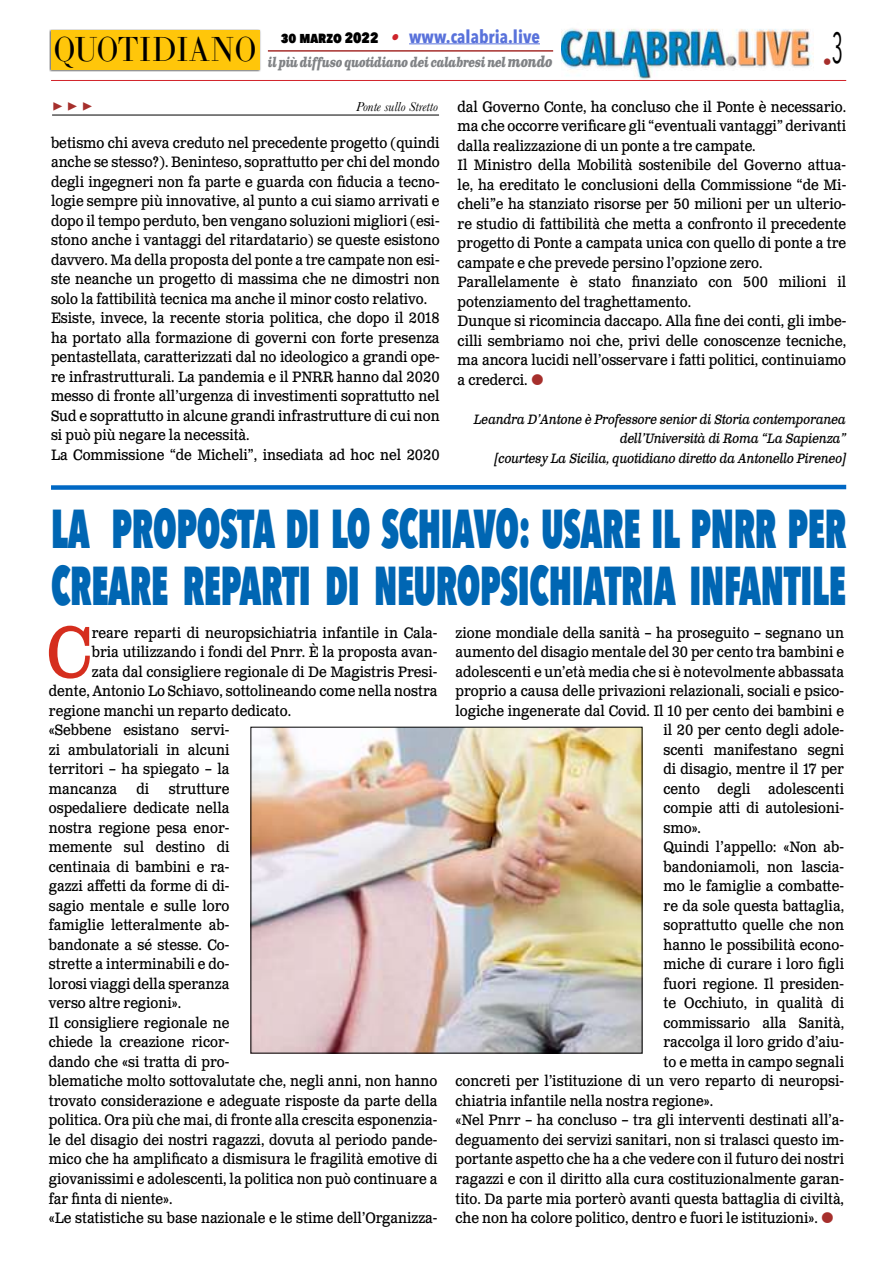
<style>
.page{position:relative;width:893px;height:1263px;background:#fff}
.page>*{position:absolute;margin:0;border:0;box-sizing:border-box;transform-origin:0 0}
.t1{font:71.25px "Clarendon Text Pro";color:#d52e1e;scale:.9 1}
.t2{font:800 54.6px/57px "Avenir Next Condensed";letter-spacing:-.01em;color:#0066b3;scale:.68 1}
.t3{font:34.2px "LTC Bodoni 175 Pro";color:#000;scale:.88 1}
.t4{font:700 18px "Avenir Next Condensed";color:#5972db}
.t5{font:700 18px "Minion Pro";color:#a62f2c}
.t6{font:18px "Avenir Next Condensed";color:#a62f2c}
.t7{font:15px/19.5px "Clarendon Text Pro";color:#000;scale:.9 1}
.t8{font:italic 13.5px/19.5px "Clarendon Text Pro";letter-spacing:-.02em;color:#000;text-align:right;scale:.9 1}
.t9{font:italic 700 13.5px "Clarendon Text Pro";letter-spacing:-.05em;color:#808285;scale:.79 1}
.t10{font:italic 13.5px "Baskerville";color:#000}
.s1{font-weight:800;font-size:15px;color:#000}
.s2{font-family:"Clarendon Text Pro";font-style:italic;font-size:16.5px;color:#ce242b}
.s3{font-size:15px}
</style>
<div class="page">
<img style="left:561px;top:28px;width:252px;height:52px">
<hr style="left:51px;top:80px;width:795px;height:1px;background:#d2232a">
<div style="left:49px;top:29px;width:212px;height:43px;background:#000;opacity:.75"></div>
<div style="left:51px;top:31px;width:208px;height:39px;background:#ffc60a"></div>
<hr style="left:409px;top:43px;width:131px;height:1px;background:#5972db">
<hr style="left:268px;top:50px;width:285px;height:2px;background:#a62f2c">
<hr style="left:52px;top:115px;width:387px;height:1px;background:#000">
<svg style="left:51px;top:484px;width:796px;height:6px;background:#3f8dd2"></svg>
<img style="left:253px;top:729px;width:387px;height:322px">
<h3 class="t3" style="left:54px;top:27px;width:232px">QUOTIDIANO</h3>
<p class="t4" style="left:281px;top:25px;width:261px"><span class="s1">30 marzo 2022</span> <span class="s2">•</span> www.calabria.live</p>
<p class="t9" style="left:268px;top:53px;width:362px">il più diffuso quotidiano dei calabresi nel <span class="s3">mondo</span></p>
<p class="t6" style="left:823px;top:46px;width:22px">•<sup>3</sup></p>
<p class="t5" style="left:52px;top:92px;width:42px">▶ ▶ ▶</p>
<p class="t10" style="left:356px;top:97px;width:83px">Ponte sullo Stretto</p>
<p class="t7" style="left:51px;top:133px;width:433px">betismo chi aveva creduto nel precedente progetto (quindi anche se stesso?). Beninteso, soprattutto per chi del mondo degli ingegneri non fa parte e guarda con fiducia a tecno&shy;logie sempre più innovative, al punto a cui siamo arrivati e dopo il tempo perduto, ben vengano soluzioni migliori (esi&shy;stono anche i vantaggi del ritardatario) se queste esistono davvero. Ma della proposta del ponte a tre campate non esi&shy;ste neanche un progetto di massima che ne dimostri non solo la fattibilità tecnica ma anche il minor costo relativo.<br>Esiste, invece, la recente storia politica, che dopo il 2018 ha portato alla formazione di governi con forte presenza pentastellata, caratterizzati dal no ideologico a grandi ope&shy;re infrastrutturali. La pandemia e il PNRR hanno dal 2020 messo di fronte all’urgenza di investimenti soprattutto nel Sud e soprattutto in alcune grandi infrastrutture di cui non si può più negare la necessità.<br>La Commissione “de Micheli”, insediata ad hoc nel 2020</p>
<p class="t7" style="left:458px;top:97px;width:433px">dal Governo Conte, ha concluso che il Ponte è necessario. ma che occorre verificare gli “eventuali vantaggi” derivanti dalla realizzazione di un ponte a tre campate.<br>Il Ministro della Mobilità sostenibile del Governo attua&shy;le, ha ereditato le conclusioni della Commissione “de Mi&shy;cheli”e ha stanziato risorse per 50 milioni per un ulterio&shy;re studio di fattibilità che metta a confronto il precedente progetto di Ponte a campata unica con quello di ponte a tre campate e che prevede persino l’opzione zero.<br>Parallelamente è stato finanziato con 500 milioni il potenziamento del traghettamento.<br>Dunque si ricomincia daccapo. Alla fine dei conti, gli imbe&shy;cilli sembriamo noi che, privi delle conoscenze tecniche, ma ancora lucidi nell’osservare i fatti politici, continuiamo a crederci.</p>
<p class="t8" style="left:474px;top:410px;width:415px">Leandra D’Antone è Professore senior di Storia contemporanea dell’Università di Roma “La Sapienza”<br>[courtesy La Sicilia, quotidiano diretto da Antonello Pireneo]</p>
<h2 class="t2" style="left:51px;top:500px;width:1171px">LA PROPOSTA DI LO SCHIAVO: USARE IL PNRR PER<br>CREARE REPARTI DI NEUROPSICHIATRIA INFANTILE</h2>
<h1 class="t1" style="left:47px;top:609px;width:52px">C</h1>
<p class="t7" style="left:92px;top:624px;width:386px">reare reparti di neuropsichiatria infantile in Cala-</p>
<p class="t7" style="left:455px;top:624px;width:433px">zione mondiale della sanità – ha proseguito – segnano un</p>
<p class="t7" style="left:455px;top:643px;width:433px">aumento del disagio mentale del 30 per cento tra bambini e</p>
<p class="t7" style="left:455px;top:663px;width:433px">adolescenti e un’età media che si è notevolmente abbassata</p>
<p class="t7" style="left:455px;top:682px;width:433px">proprio a causa delle privazioni relazionali, sociali e psico-</p>
<p class="t7" style="left:455px;top:702px;width:433px">logiche ingenerate dal Covid. Il 10 per cento dei bambini e</p>
<p class="t7" style="left:663px;top:721px;width:202px">il 20 per cento degli adole-</p>
<p class="t7" style="left:663px;top:741px;width:202px">scenti manifestano segni</p>
<p class="t7" style="left:663px;top:760px;width:202px">di disagio, mentre il 17 per</p>
<p class="t7" style="left:663px;top:780px;width:202px">cento degli adolescenti</p>
<p class="t7" style="left:663px;top:799px;width:202px">compie atti di autolesioni-</p>
<p class="t7" style="left:663px;top:819px;width:43px">smo».</p>
<p class="t7" style="left:663px;top:838px;width:202px">Quindi l’appello: «Non ab-</p>
<p class="t7" style="left:663px;top:858px;width:202px">bandoniamoli, non lascia-</p>
<p class="t7" style="left:663px;top:877px;width:202px">mo le famiglie a combatte-</p>
<p class="t7" style="left:663px;top:897px;width:202px">re da sole questa battaglia,</p>
<p class="t7" style="left:663px;top:916px;width:202px">soprattutto quelle che non</p>
<p class="t7" style="left:663px;top:936px;width:202px">hanno le possibilità econo-</p>
<p class="t7" style="left:663px;top:955px;width:202px">miche di curare i loro figli</p>
<p class="t7" style="left:663px;top:975px;width:202px">fuori regione. Il presiden-</p>
<p class="t7" style="left:663px;top:994px;width:202px">te Occhiuto, in qualità di</p>
<p class="t7" style="left:663px;top:1014px;width:202px">commissario alla Sanità,</p>
<p class="t7" style="left:663px;top:1033px;width:202px">raccolga il loro grido d’aiu-</p>
<p class="t7" style="left:663px;top:1053px;width:202px">to e metta in campo segnali</p>
<p class="t7" style="left:455px;top:1072px;width:433px">concreti per l’istituzione di un vero reparto di neuropsi-</p>
<p class="t7" style="left:455px;top:1092px;width:288px">chiatria infantile nella nostra regione».</p>
<p class="t7" style="left:455px;top:1111px;width:433px">«Nel Pnrr – ha concluso – tra gli interventi destinati all’a-</p>
<p class="t7" style="left:455px;top:1131px;width:433px">deguamento dei servizi sanitari, non si tralasci questo im-</p>
<p class="t7" style="left:455px;top:1150px;width:433px">portante aspetto che ha a che vedere con il futuro dei nostri</p>
<p class="t7" style="left:455px;top:1170px;width:433px">ragazzi e con il diritto alla cura costituzionalmente garan-</p>
<p class="t7" style="left:455px;top:1189px;width:433px">tito. Da parte mia porterò avanti questa battaglia di civiltà,</p>
<p class="t7" style="left:455px;top:1209px;width:404px">che non ha colore politico, dentro e fuori le istituzioni».</p>
<p class="t7" style="left:92px;top:643px;width:386px">bria utilizzando i fondi del Pnrr. È la proposta avan-</p>
<p class="t7" style="left:92px;top:663px;width:386px">zata dal consigliere regionale di De Magistris Presi-</p>
<p class="t7" style="left:49px;top:682px;width:433px">dente, Antonio Lo Schiavo, sottolineando come nella nostra</p>
<p class="t7" style="left:49px;top:702px;width:271px">regione manchi un reparto dedicato.</p>
<p class="t7" style="left:49px;top:721px;width:202px">«Sebbene esistano servi-</p>
<p class="t7" style="left:49px;top:741px;width:202px">zi ambulatoriali in alcuni</p>
<p class="t7" style="left:49px;top:760px;width:202px">territori – ha spiegato – la</p>
<p class="t7" style="left:49px;top:780px;width:77px">mancanza</p>
<p class="t7" style="left:137px;top:780px;width:16px">di</p>
<p class="t7" style="left:49px;top:780px;width:433px;text-indent:120px">strutture<br>ospedaliere dedicate nella<br>nostra regione pesa enor-<br>memente sul destino di<br>centinaia di bambini e ra-<br>gazzi affetti da forme di di-<br>sagio mentale e sulle loro<br>famiglie letteralmente ab-<br>bandonate a sé stesse. Co-<br>strette a interminabili e do-<br>lorosi viaggi della speranza<br>verso altre regioni».<br>Il consigliere regionale ne<br>chiede la creazione ricor-<br>dando che «si tratta di pro-<br>blematiche molto sottovalutate che, negli anni, non hanno trovato considerazione e adeguate risposte da parte della politica. Ora più che mai, di fronte alla crescita esponenzia&shy;le del disagio dei nostri ragazzi, dovuta al periodo pande&shy;mico che ha amplificato a dismisura le fragilità emotive di giovanissimi e adolescenti, la politica non può continuare a far finta di niente».<br>«Le statistiche su base nazionale e le stime dell’Organizza-</p>
</div>
